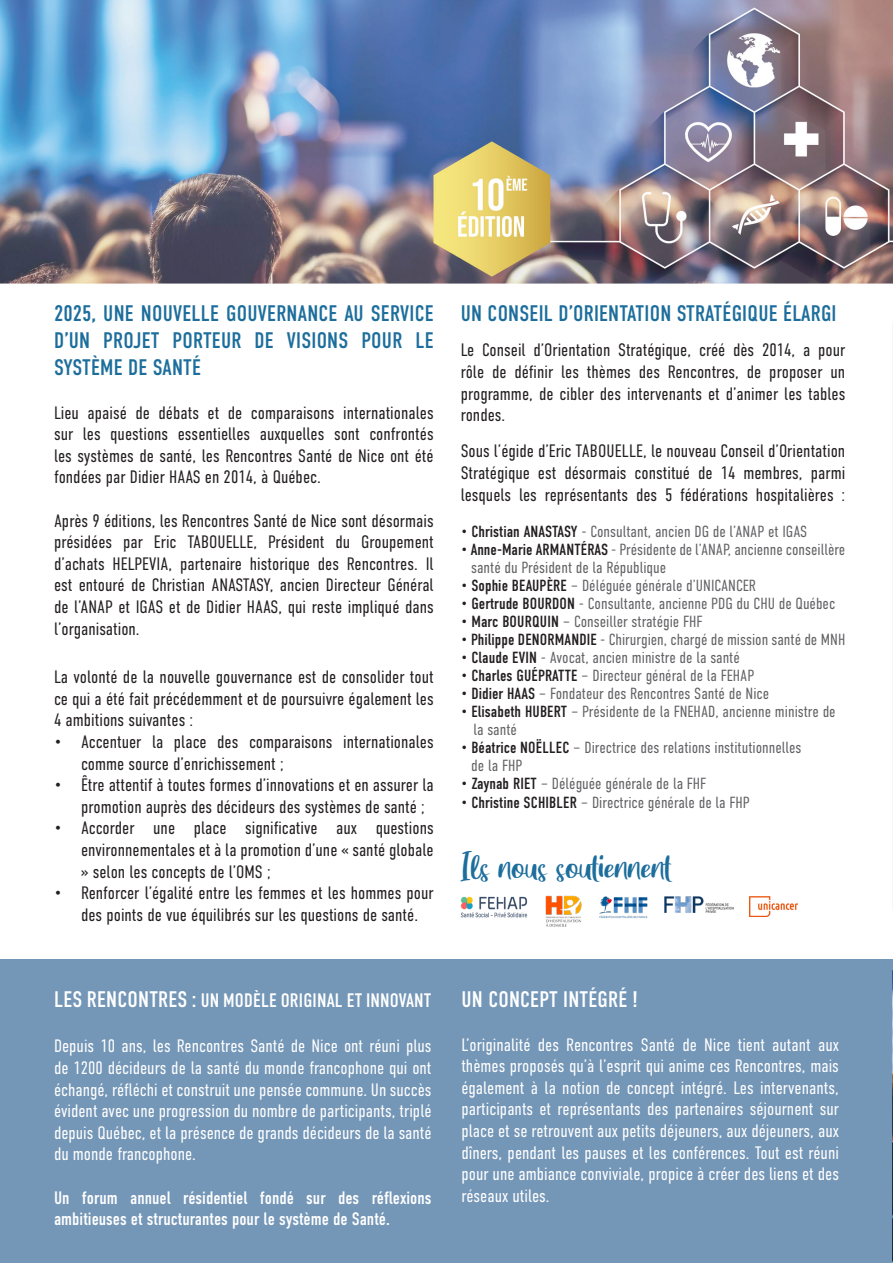
<style>
.page{position:relative;width:893px;height:1263px;background:#fff}
.page>*{position:absolute;margin:0;border:0;box-sizing:border-box;transform-origin:0 0}
.Titre{font:22.5px/27px "DIN Condensed";letter-spacing:.01em;color:#1d6e9c;text-align:justify}
.Texte{font:22.5px "DIN Condensed";letter-spacing:.01em;color:#1d6e9c}
.Titre-2{font:22.5px "Great Wishes";color:#1d6e9c}
.Titre-3{font:22.5px "DIN Condensed";letter-spacing:.01em;color:#fff}
.Titre-4{font:19.5px "DIN Condensed";letter-spacing:.01em;color:#fff}
.Texte-2{font:300 18px/21.6px "DIN Condensed";color:#231f20;text-align:justify}
.Texte-3{font:300 18px/21.6px "DIN Condensed";color:#fff;text-align:justify}
.Texte-4{font:18px/21.6px "DIN Condensed";color:#fff}
.Texte-5{font:300 16.2px "DIN Condensed";color:#636366}
.s1{font-size:22.5px}
.s2{color:#231f20}
.s3{font-weight:400;color:#231f20}
</style>
<div class="page">
<img style="left:892px;top:323px;width:1px;height:571px">
<div style="left:0;top:959px;width:893px;height:304px;background:#7496b7"></div>
<img style="left:892px;top:894px;width:1px;height:368px">
<img style="left:461px;top:896px;width:67px;height:22px">
<img style="left:599px;top:896px;width:49px;height:23px">
<img style="left:664px;top:896px;width:69px;height:17px">
<img style="left:545px;top:896px;width:37px;height:31px">
<img style="left:750px;top:896px;width:48px;height:21px">
<img style="left:0;top:0;width:892px;height:283px">
<p class="Titre" style="left:54px;top:301px;width:381px">2025, UNE NOUVELLE GOUVERNANCE AU SERVICE D’UN PROJET PORTEUR DE VISIONS POUR LE SYSTÈME DE SANTÉ</p>
<p class="Texte-2" style="left:54px;top:402px;width:381px">Lieu apaisé de débats et de comparaisons internationales sur les questions essentielles auxquelles sont confrontés les systèmes de santé, les Rencontres Santé de Nice ont été fondées par Didier HAAS en 2014, à Québec.</p>
<p class="Texte-2" style="left:54px;top:510px;width:381px">Après 9 éditions, les Rencontres Santé de Nice sont désormais présidées par Eric TABOUELLE, Président du Groupement d’achats HELPEVIA, partenaire historique des Rencontres. Il est entouré de Christian ANASTASY, ancien Directeur Général de l’ANAP et IGAS et de Didier HAAS, qui reste impliqué dans l’organisation.</p>
<p class="Texte-2" style="left:54px;top:666px;width:381px">La volonté de la nouvelle gouvernance est de consolider tout ce qui a été fait précédemment et de poursuivre également les 4 ambitions suivantes :</p>
<p class="Texte-2" style="left:81px;top:731px;width:354px;text-indent:-27px">• Accentuer la place des comparaisons internationales comme source d’enrichissement ;</p>
<p class="Texte-2" style="left:81px;top:774px;width:354px;text-indent:-27px">• Être attentif à toutes formes d’innovations et en assurer la promotion auprès des décideurs des systèmes de santé ;</p>
<p class="Texte-2" style="left:81px;top:817px;width:354px;text-indent:-27px">• Accorder une place significative aux questions environnementales et à la promotion d’une « santé globale » selon les concepts de l’OMS ;</p>
<p class="Texte-2" style="left:81px;top:882px;width:354px;text-indent:-27px">• Renforcer l’égalité entre les femmes et les hommes pour des points de vue équilibrés sur les questions de santé.</p>
<p class="Titre-4" style="left:54px;top:990px;width:379px"><span class="s1">LES RENCONTRES :</span> UN MODÈLE ORIGINAL ET INNOVANT</p>
<p class="Texte-3" style="left:54px;top:1035px;width:379px">Depuis 10 ans, les Rencontres Santé de Nice ont réuni plus de 1200 décideurs de la santé du monde francophone qui ont échangé, réfléchi et construit une pensée commune. Un succès évident avec une progression du nombre de participants, triplé depuis Québec, et la présence de grands décideurs de la santé du monde francophone.</p>
<p class="Texte-4" style="left:54px;top:1187px;width:379px">Un forum annuel résidentiel fondé sur des réflexions ambitieuses et structurantes pour le système de Santé.</p>
<p class="Texte" style="left:461px;top:301px;width:377px">UN CONSEIL D’ORIENTATION STRATÉGIQUE ÉLARGI</p>
<p class="Texte-2" style="left:461px;top:340px;width:386px">Le Conseil d’Orientation Stratégique, créé dès 2014, a pour rôle de définir les thèmes des Rencontres, de proposer un programme, de cibler des intervenants et d’animer les tables rondes.</p>
<p class="Texte-2" style="left:461px;top:440px;width:386px">Sous l’égide d’Eric TABOUELLE, le nouveau Conseil d’Orientation Stratégique est désormais constitué de 14 membres, parmi lesquels les représentants des 5 fédérations hospitalières :</p>
<p class="Texte-5" style="left:461px;top:522px;width:348px"><span class="s2">•</span> <span class="s3">Christian ANASTASY</span> - Consultant, ancien DG de l’ANAP et IGAS</p>
<p class="Texte-5" style="left:461px;top:540px;width:386px"><span class="s2">•</span> <span class="s3">Anne-Marie ARMANTÉRAS</span> - Présidente de l’ANAP, ancienne conseillère</p>
<p class="Texte-5" style="left:471px;top:558px;width:196px">santé du Président de la République</p>
<p class="Texte-5" style="left:461px;top:576px;width:297px"><span class="s2">•</span> <span class="s3">Sophie BEAUPÈRE</span> – Déléguée générale d’UNICANCER</p>
<p class="Texte-5" style="left:461px;top:594px;width:376px"><span class="s2">•</span> <span class="s3">Gertrude BOURDON</span> - Consultante, ancienne PDG du CHU de Québec</p>
<p class="Texte-5" style="left:461px;top:612px;width:243px"><span class="s2">•</span> <span class="s3">Marc BOURQUIN</span> – Conseiller stratégie FHF</p>
<p class="Texte-5" style="left:461px;top:630px;width:386px"><span class="s2">•</span> <span class="s3">Philippe DENORMANDIE</span> - Chirurgien, chargé de mission santé de MNH</p>
<p class="Texte-5" style="left:461px;top:648px;width:281px"><span class="s2">•</span> <span class="s3">Claude EVIN</span> - Avocat, ancien ministre de la santé</p>
<p class="Texte-5" style="left:461px;top:666px;width:295px"><span class="s2">•</span> <span class="s3">Charles GUÉPRATTE</span> – Directeur général de la FEHAP</p>
<p class="Texte-5" style="left:461px;top:684px;width:310px"><span class="s2">•</span> <span class="s3">Didier HAAS</span> – Fondateur des Rencontres Santé de Nice</p>
<p class="Texte-5" style="left:461px;top:702px;width:376px"><span class="s2">•</span> <span class="s3">Elisabeth HUBERT</span> – Présidente de la FNEHAD, ancienne ministre de</p>
<p class="Texte-5" style="left:473px;top:720px;width:45px">la santé</p>
<p class="Texte-5" style="left:461px;top:738px;width:342px"><span class="s2">•</span> <span class="s3">Béatrice NOËLLEC</span> – Directrice des relations institutionnelles</p>
<p class="Texte-5" style="left:471px;top:756px;width:52px">de la FHP</p>
<p class="Texte-5" style="left:461px;top:774px;width:247px"><span class="s2">•</span> <span class="s3">Zaynab RIET</span> – Déléguée générale de la FHF</p>
<p class="Texte-5" style="left:461px;top:793px;width:291px"><span class="s2">•</span> <span class="s3">Christine SCHIBLER</span> – Directrice générale de la FHP</p>
<p class="Titre-2" style="left:461px;top:860px;width:213px">Ils nous soutiennent</p>
<p class="Titre-3" style="left:461px;top:987px;width:177px">UN CONCEPT INTÉGRÉ !</p>
<p class="Texte-3" style="left:461px;top:1034px;width:379px">L’originalité des Rencontres Santé de Nice tient autant aux thèmes proposés qu’à l’esprit qui anime ces Rencontres, mais également à la notion de concept intégré. Les intervenants, participants et représentants des partenaires séjournent sur place et se retrouvent aux petits déjeuners, aux déjeuners, aux dîners, pendant les pauses et les conférences. Tout est réuni pour une ambiance conviviale, propice à créer des liens et des réseaux utiles.</p>
</div>
